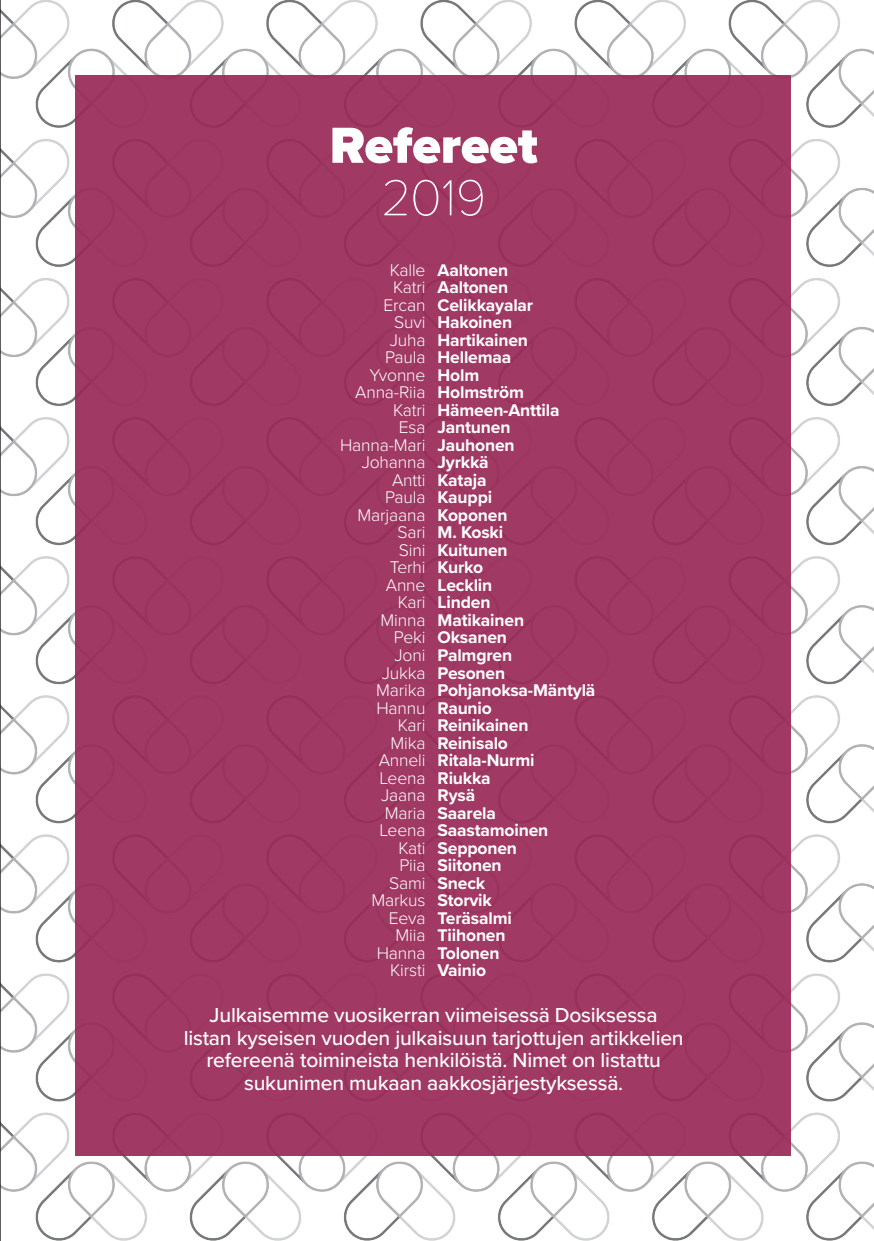
<style>
.page{position:relative;width:874px;height:1241px;background:#fff}
.page>*{position:absolute;margin:0;border:0;box-sizing:border-box;transform-origin:0 0}
.DOSIS_Otsikko{font:900 52.5px/52.5px "Proxima Nova";letter-spacing:-.005em;color:#fff;text-align:center}
.Paragraph_Style_2{font:500 21px/22.8px "Proxima Nova";letter-spacing:-.01em;color:#fff;text-align:center}
.Paragraph_Style_2-2{font:700 17.5px "Proxima Nova";letter-spacing:-.01em;color:#fff}
.Paragraph_Style_2-3{font:300 17.5px "Proxima Nova";letter-spacing:-.01em;color:#fff}
.s1{font-family:"Proxima Nova T";font-weight:100}
.s2{font-weight:300}
.s3{font-weight:700}
</style>
<div class="page">
<img style="left:1px;top:0;width:872px;height:1240px">
<div style="left:76px;top:75px;width:714px;height:1080px;background:#a03963"></div>
<hr style="left:0;top:0;width:1px;height:1240px;background:#231f20">
<p class="DOSIS_Otsikko" style="left:329px;top:119px;width:209px">Refereet<br><span class="s1">2019</span></p>
<p class="Paragraph_Style_2-2" style="left:389px;top:257px;width:120px"><span class="s2">Kalle</span> Aaltonen</p>
<p class="Paragraph_Style_2-2" style="left:393px;top:274px;width:117px"><span class="s2">Katri</span> Aaltonen</p>
<p class="Paragraph_Style_2-2" style="left:383px;top:292px;width:151px"><span class="s2">Ercan</span> Celikkayalar</p>
<p class="Paragraph_Style_2-2" style="left:394px;top:309px;width:119px"><span class="s2">Suvi</span> Hakoinen</p>
<p class="Paragraph_Style_2-2" style="left:389px;top:327px;width:140px"><span class="s2">Juha</span> Hartikainen</p>
<p class="Paragraph_Style_2-2" style="left:385px;top:344px;width:128px"><span class="s2">Paula</span> Hellemaa</p>
<p class="Paragraph_Style_2-3" style="left:369px;top:362px;width:111px">Yvonne <span class="s3">Holm</span></p>
<p class="Paragraph_Style_2-3" style="left:355px;top:379px;width:170px">Anna-Riia <span class="s3">Holmström</span></p>
<p class="Paragraph_Style_2-2" style="left:393px;top:397px;width:168px"><span class="s2">Katri</span> Hämeen-Anttila</p>
<p class="Paragraph_Style_2-2" style="left:398px;top:414px;width:113px"><span class="s2">Esa</span> Jantunen</p>
<p class="Paragraph_Style_2-3" style="left:340px;top:432px;width:176px">Hanna-Mari <span class="s3">Jauhonen</span></p>
<p class="Paragraph_Style_2-3" style="left:361px;top:449px;width:128px">Johanna <span class="s3">Jyrkkä</span></p>
<p class="Paragraph_Style_2-2" style="left:392px;top:467px;width:96px"><span class="s2">Antti</span> Kataja</p>
<p class="Paragraph_Style_2-2" style="left:385px;top:484px;width:108px"><span class="s2">Paula</span> Kauppi</p>
<p class="Paragraph_Style_2-3" style="left:357px;top:502px;width:151px">Marjaana <span class="s3">Koponen</span></p>
<p class="Paragraph_Style_2-2" style="left:397px;top:519px;width:107px"><span class="s2">Sari</span> M. Koski</p>
<p class="Paragraph_Style_2-2" style="left:398px;top:537px;width:110px"><span class="s2">Sini</span> Kuitunen</p>
<p class="Paragraph_Style_2-3" style="left:389px;top:554px;width:95px">Terhi <span class="s3">Kurko</span></p>
<p class="Paragraph_Style_2-2" style="left:385px;top:572px;width:108px"><span class="s2">Anne</span> Lecklin</p>
<p class="Paragraph_Style_2-2" style="left:397px;top:589px;width:94px"><span class="s2">Kari</span> Linden</p>
<p class="Paragraph_Style_2-2" style="left:380px;top:607px;width:145px"><span class="s2">Minna</span> Matikainen</p>
<p class="Paragraph_Style_2-2" style="left:393px;top:624px;width:115px"><span class="s2">Peki</span> Oksanen</p>
<p class="Paragraph_Style_2-2" style="left:394px;top:642px;width:119px"><span class="s2">Joni</span> Palmgren</p>
<p class="Paragraph_Style_2-2" style="left:381px;top:659px;width:125px"><span class="s2">Jukka</span> Pesonen</p>
<p class="Paragraph_Style_2-2" style="left:376px;top:677px;width:221px"><span class="s2">Marika</span> Pohjanoksa-Mäntylä</p>
<p class="Paragraph_Style_2-2" style="left:376px;top:694px;width:117px"><span class="s2">Hannu</span> Raunio</p>
<p class="Paragraph_Style_2-2" style="left:397px;top:712px;width:132px"><span class="s2">Kari</span> Reinikainen</p>
<p class="Paragraph_Style_2-2" style="left:390px;top:729px;width:119px"><span class="s2">Mika</span> Reinisalo</p>
<p class="Paragraph_Style_2-2" style="left:378px;top:747px;width:157px"><span class="s2">Anneli</span> Ritala-Nurmi</p>
<p class="Paragraph_Style_2-2" style="left:379px;top:764px;width:113px"><span class="s2">Leena</span> Riukka</p>
<p class="Paragraph_Style_2-3" style="left:381px;top:782px;width:95px">Jaana <span class="s3">Rysä</span></p>
<p class="Paragraph_Style_2-2" style="left:384px;top:799px;width:113px"><span class="s2">Maria</span> Saarela</p>
<p class="Paragraph_Style_2-2" style="left:379px;top:817px;width:170px"><span class="s2">Leena</span> Saastamoinen</p>
<p class="Paragraph_Style_2-2" style="left:398px;top:834px;width:120px"><span class="s2">Kati</span> Sepponen</p>
<p class="Paragraph_Style_2-2" style="left:399px;top:852px;width:104px"><span class="s2">Piia</span> Siitonen</p>
<p class="Paragraph_Style_2-2" style="left:389px;top:869px;width:98px"><span class="s2">Sami</span> Sneck</p>
<p class="Paragraph_Style_2-2" style="left:371px;top:887px;width:122px"><span class="s2">Markus</span> Storvik</p>
<p class="Paragraph_Style_2-2" style="left:388px;top:904px;width:125px"><span class="s2">Eeva</span> Teräsalmi</p>
<p class="Paragraph_Style_2-2" style="left:395px;top:922px;width:111px"><span class="s2">Miia</span> Tiihonen</p>
<p class="Paragraph_Style_2-2" style="left:376px;top:939px;width:124px"><span class="s2">Hanna</span> Tolonen</p>
<p class="Paragraph_Style_2-3" style="left:390px;top:957px;width:97px">Kirsti <span class="s3">Vainio</span></p>
<p class="Paragraph_Style_2" style="left:184px;top:1002px;width:501px">Julkaisemme vuosikerran viimeisessä Dosiksessa listan kyseisen vuoden julkaisuun tarjottujen artikkelien refereenä toimineista henkilöistä. Nimet on listattu sukunimen mukaan aakkosjärjestyksessä.</p>
</div>
